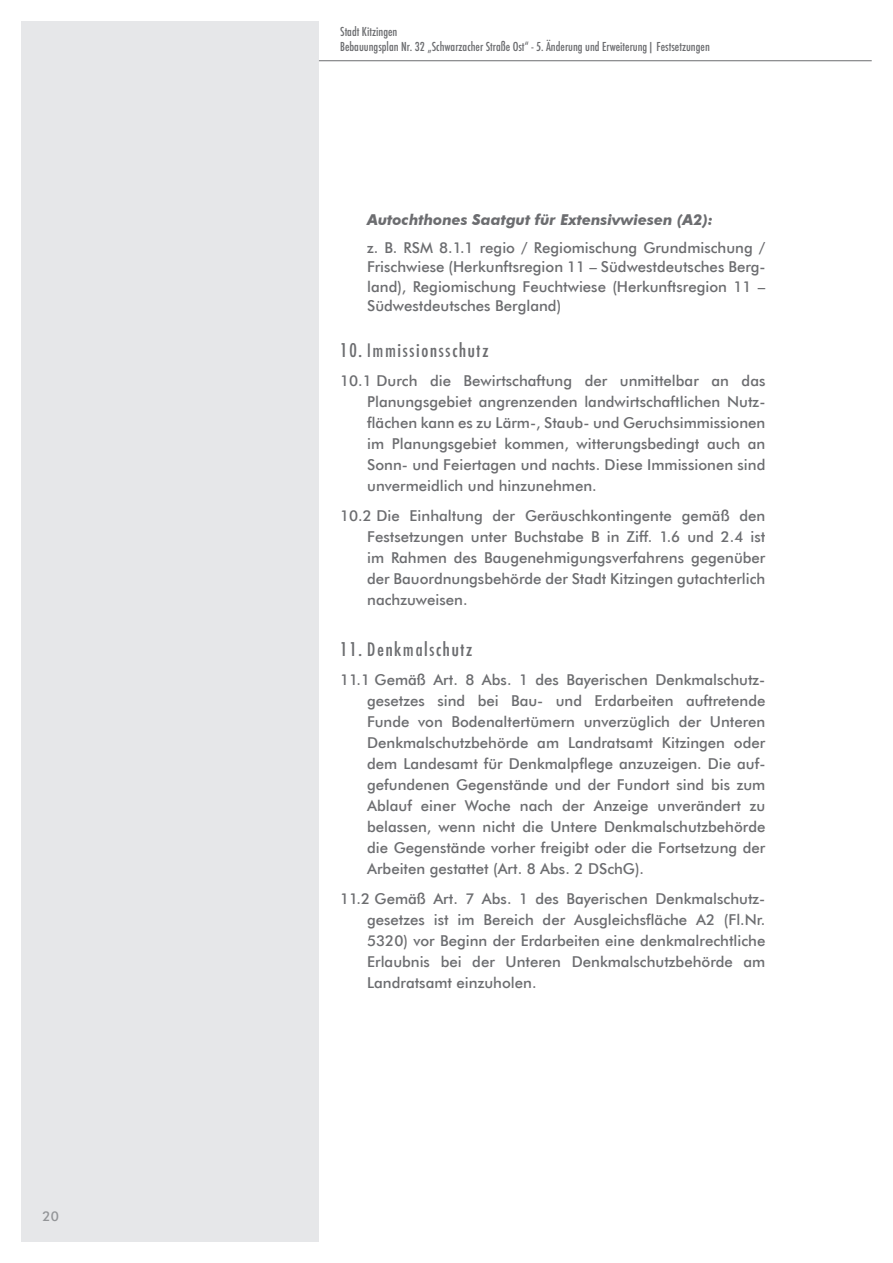
<style>
.page{position:relative;width:893px;height:1263px;background:#fff}
.page>*{position:absolute;margin:0;border:0;box-sizing:border-box;transform-origin:0 0}
.t1{font:condensed 18px "Futura";letter-spacing:.1em;color:#6c6d70}
.t2{font:500 15px/21px "Futura BT";color:#6c6d70;text-align:justify}
.t3{font:italic 700 15px "Futura BT";color:#6c6d70}
.t4{font:500 13.5px "Futura BT";color:#939598}
.t5{font:500 condensed 12px/14.4px "Futura";color:#6c6d70}
</style>
<div class="page">
<div style="left:21px;top:21px;width:298px;height:1221px;background:#e6e7e9"></div>
<hr style="left:319px;top:60px;width:553px;height:1px;background:#6c6d70">
<p class="t4" style="left:43px;top:1207px;width:18px">20</p>
<p class="t5" style="left:340px;top:25px;width:371px">Stadt Kitzingen<br>Bebauungsplan Nr. 32 „Schwarzacher Straße Ost“ - 5. Änderung und Erweiterung| Festsetzungen</p>
<p class="t3" style="left:367px;top:210px;width:347px">Autochthones Saatgut für Extensivwiesen (A2):</p>
<p class="t2" style="left:367px;top:238px;width:400px;line-height:19.5px">z. B. RSM 8.1.1 regio / Regiomischung Grundmischung / Frischwiese (Herkunftsregion 11 – Südwestdeutsches Berg&shy;land), Regiomischung Feuchtwiese (Herkunftsregion 11 – Südwestdeutsches Bergland)</p>
<p class="t1" style="left:340px;top:339px;width:150px">10. Immissionsschutz</p>
<p class="t2" style="left:367px;top:370px;width:400px;text-indent:-27px">10.1 Durch die Bewirtschaftung der unmittelbar an das Planungsgebiet angrenzenden landwirtschaftlichen Nutz&shy;flächen kann es zu Lärm-, Staub- und Geruchsimmissionen im Planungsgebiet kommen, witterungsbedingt auch an Sonn- und Feiertagen und nachts. Diese Immissionen sind unvermeidlich und hinzunehmen.</p>
<p class="t2" style="left:367px;top:505px;width:400px;text-indent:-27px">10.2 Die Einhaltung der Geräuschkontingente gemäß den Festsetzungen unter Buchstabe B in Ziff. 1.6 und 2.4 ist im Rahmen des Baugenehmigungsverfahrens gegenüber der Bauordnungsbehörde der Stadt Kitzingen gutachterlich nachzuweisen.</p>
<p class="t1" style="left:340px;top:638px;width:134px">11. Denkmalschutz</p>
<p class="t2" style="left:367px;top:669px;width:400px;text-indent:-27px">11.1 Gemäß Art. 8 Abs. 1 des Bayerischen Denkmalschutz&shy;gesetzes sind bei Bau- und Erdarbeiten auftretende Funde von Bodenaltertümern unverzüglich der Unteren Denkmalschutzbehörde am Landratsamt Kitzingen oder dem Landesamt für Denkmalpflege anzuzeigen. Die auf&shy;gefundenen Gegenstände und der Fundort sind bis zum Ablauf einer Woche nach der Anzeige unverändert zu belassen, wenn nicht die Untere Denkmalschutzbehörde die Gegenstände vorher freigibt oder die Fortsetzung der Arbeiten gestattet (Art. 8 Abs. 2 DSchG).</p>
<p class="t2" style="left:367px;top:888px;width:400px;text-indent:-27px">11.2 Gemäß Art. 7 Abs. 1 des Bayerischen Denkmalschutz&shy;gesetzes ist im Bereich der Ausgleichsfläche A2 (Fl.Nr.<br>5320) vor Beginn der Erdarbeiten eine denkmalrechtliche Erlaubnis bei der Unteren Denkmalschutzbehörde am Landratsamt einzuholen.</p>
</div>
